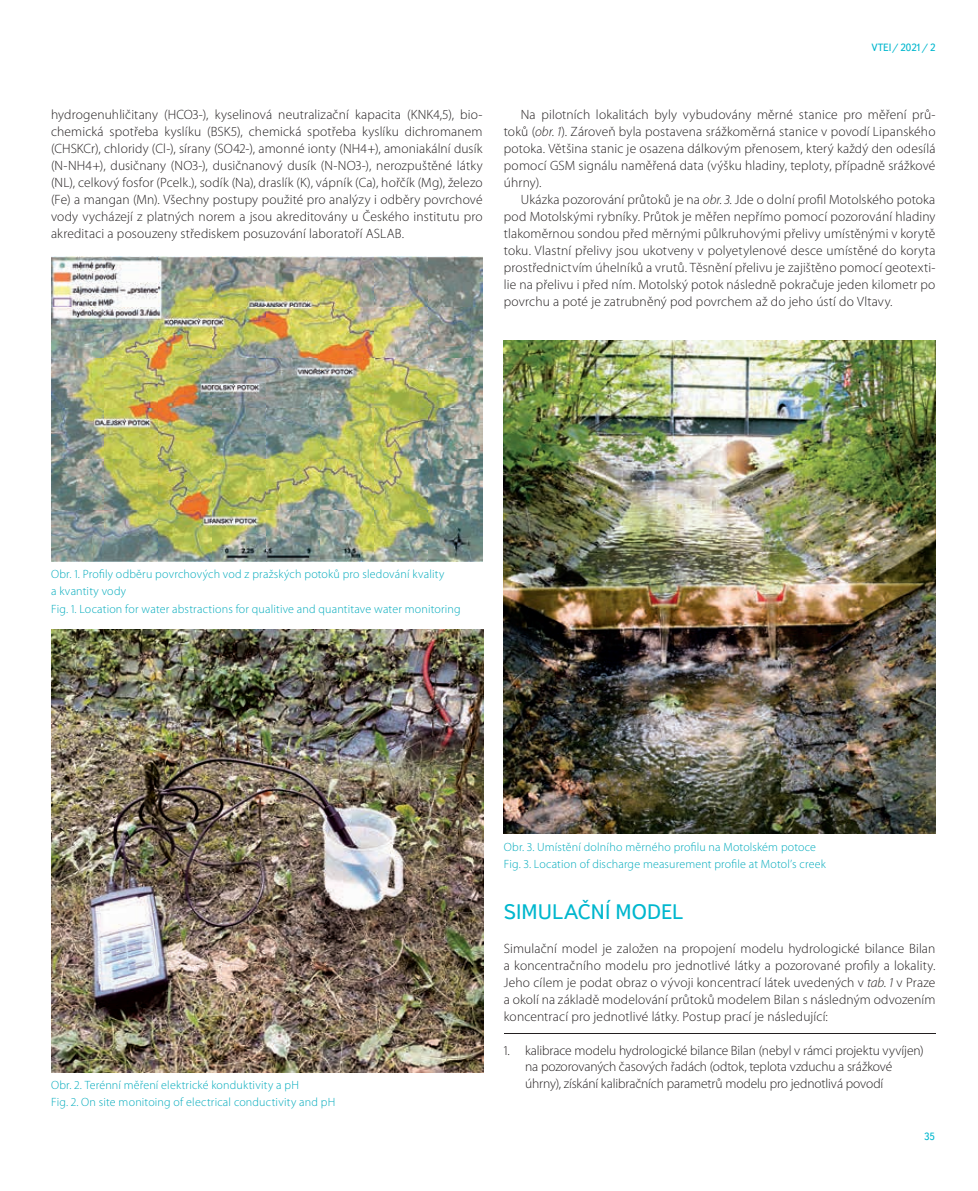
<style>
.page{position:relative;width:978px;height:1191px;background:#fff}
.page>*{position:absolute;margin:0;border:0;box-sizing:border-box;transform-origin:0 0}
.t1{font:21px "Textbook New";color:#00b7ce}
.t2{font:300 13.5px/17px "Myriad Pro";color:#231f20;text-align:justify}
.t3{font:300 12px/17px "Myriad Pro";letter-spacing:.015em;color:#00aabc}
.t4{font:10.5px "Textbook New";color:#00b7ce}
.s1{font-style:italic}
</style>
<div class="page">
<hr style="left:504px;top:1033px;width:431px;height:1px;background:#231f20">
<img style="left:51px;top:256px;width:432px;height:305px">
<img style="left:51px;top:629px;width:432px;height:443px">
<img style="left:504px;top:340px;width:431px;height:493px">
<p class="t4" style="left:871px;top:41px;width:66px">VTEI/ 2021/ 2</p>
<p class="t2" style="left:51px;top:106px;width:433px">hydrogenuhličitany (HCO3-), kyselinová neutralizační kapacita (KNK4,5), bio&shy;chemická spotřeba kyslíku (BSK5), chemická spotřeba kyslíku dichromanem (CHSKCr), chloridy (Cl-), sírany (SO42-), amonné ionty (NH4+), amoniakální dusík (N-NH4+), dusičnany (NO3-), dusičnanový dusík (N-NO3-), nerozpuštěné látky (NL), celkový fosfor (Pcelk.), sodík (Na), draslík (K), vápník (Ca), hořčík (Mg), železo (Fe) a mangan (Mn). Všechny postupy použité pro analýzy i odběry povrchové vody vycházejí z platných norem a jsou akreditovány u Českého institutu pro akreditaci a posouzeny střediskem posuzování laboratoří ASLAB.</p>
<p class="t2" style="left:504px;top:106px;width:433px;text-indent:17px">Na pilotních lokalitách byly vybudovány měrné stanice pro měření prů&shy;toků (<span class="s1">obr. 1</span>). Zároveň byla postavena srážkoměrná stanice v povodí Lipanského potoka. Většina stanic je osazena dálkovým přenosem, který každý den odesílá pomocí GSM signálu naměřená data (výšku hladiny, teploty, případně srážkové úhrny).</p>
<p class="t2" style="left:504px;top:191px;width:433px;text-indent:17px">Ukázka pozorování průtoků je na <span class="s1">obr. 3</span>. Jde o dolní profil Motolského potoka pod Motolskými rybníky. Průtok je měřen nepřímo pomocí pozorování hladiny tlakoměrnou sondou před měrnými půlkruhovými přelivy umístěnými v korytě toku. Vlastní přelivy jsou ukotveny v polyetylenové desce umístěné do koryta prostřednictvím úhelníků a vrutů. Těsnění přelivu je zajištěno pomocí geotexti&shy;lie na přelivu i před ním. Motolský potok následně pokračuje jeden kilometr po povrchu a poté je zatrubněný pod povrchem až do jeho ústí do Vltavy.</p>
<p class="t3" style="left:51px;top:566px;width:411px">Obr. 1. Profily odběru povrchových vod z pražských potoků pro sledování kvality<br>a kvantity vody<br>Fig. 1. Location for water abstractions for qualitive and quantitave water monitoring</p>
<p class="t3" style="left:51px;top:1076px;width:286px">Obr. 2. Terénní měření elektrické konduktivity a pH<br>Fig. 2. On site monitoing of electrical conductivity and pH</p>
<p class="t3" style="left:504px;top:838px;width:324px">Obr. 3. Umístění dolního měrného profilu na Motolském potoce<br>Fig. 3. Location of discharge measurement profile at Motol’s creek</p>
<h1 class="t1" style="left:504px;top:898px;width:181px">SIMULAČNÍ MODEL</h1>
<p class="t2" style="left:504px;top:939px;width:433px">Simulační model je založen na propojení modelu hydrologické bilance Bilan a koncentračního modelu pro jednotlivé látky a pozorované profily a lokality.<br>Jeho cílem je podat obraz o vývoji koncentrací látek uvedených v <span class="s1">tab. 1</span> v Praze a okolí na základě modelování průtoků modelem Bilan s následným odvozením koncentrací pro jednotlivé látky. Postup prací je následující:</p>
<p class="t2" style="left:525px;top:1042px;width:400px;line-height:16.5px;text-align:left;text-indent:-21px">1. kalibrace modelu hydrologické bilance Bilan (nebyl v rámci projektu vyvíjen) na pozorovaných časových řadách (odtok, teplota vzduchu a srážkové úhrny), získání kalibračních parametrů modelu pro jednotlivá povodí</p>
<p class="t4" style="left:924px;top:1130px;width:12px">35</p>
</div>
